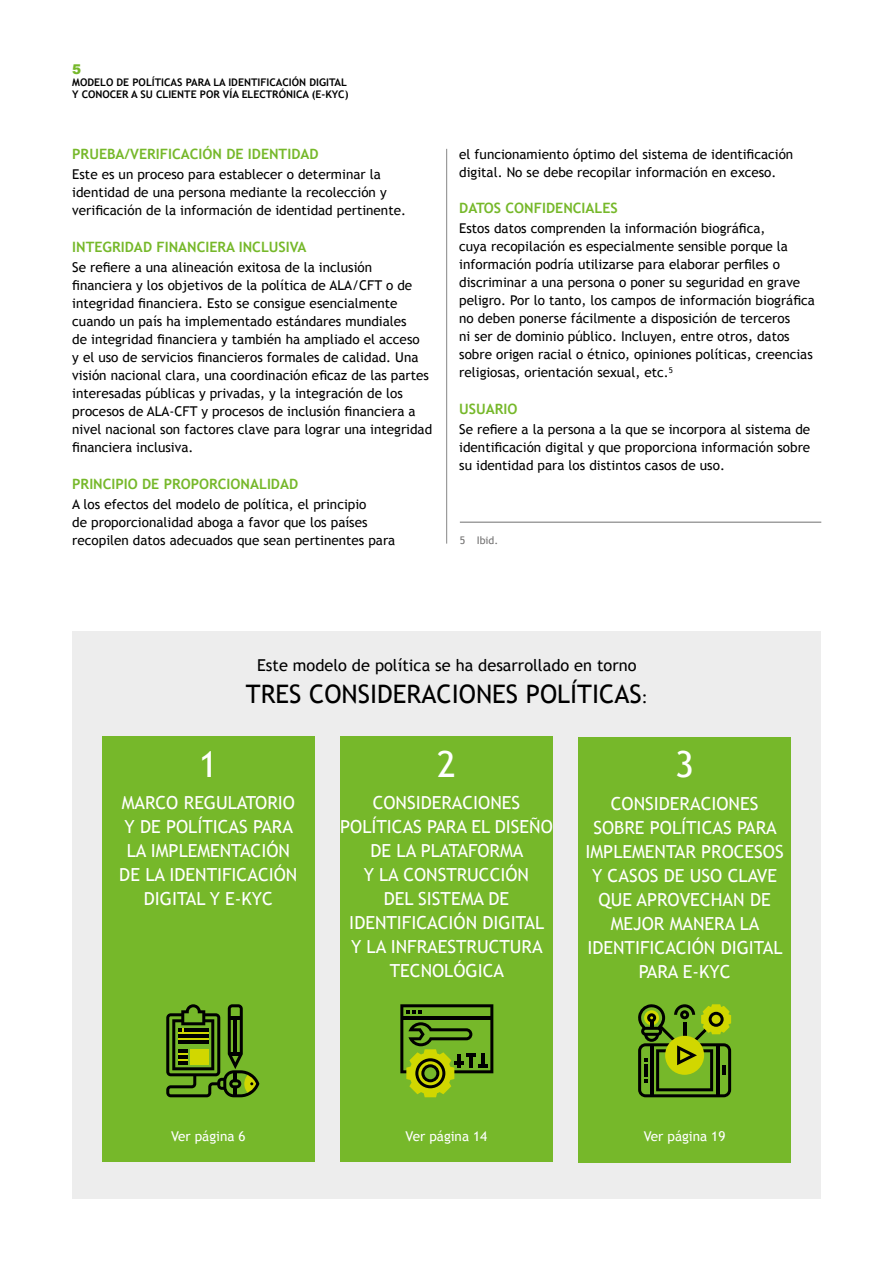
<style>
.page{position:relative;width:893px;height:1263px;background:#fff}
.page>*{position:absolute;margin:0;border:0;box-sizing:border-box;transform-origin:0 0}
.t1{font:36px "Trebuchet MS";color:#fff}
.t2{font:25.5px "Trebuchet MS";color:#000}
.t3{font:18px/24px "Trebuchet MS";color:#fff;text-align:center}
.t4{font:16.35px "Trebuchet MS";color:#000}
.t5{font:700 14.25px "Trebuchet MS";color:#76b82a}
.t6{font:13.5px/18px "Trebuchet MS";color:#000}
.t7{font:13.5px "Trebuchet MS";color:#fff}
.t8{font:900 13.5px "Arial";color:#76b82a}
.t9{font:700 10.5px/12px "Trebuchet MS";color:#000}
.t10{font:10.5px "Trebuchet MS";color:#706f6f}
.s1{font-size:16.35px}
</style>
<div class="page">
<hr style="left:446px;top:149px;width:1px;height:395px;background:#878787">
<hr style="left:460px;top:522px;width:361px;height:1px;background:#706f6f">
<div style="left:72px;top:631px;width:749px;height:568px;background:#ededed"></div>
<div style="left:102px;top:736px;width:213px;height:426px;background:#76b82a"></div>
<div style="left:340px;top:736px;width:213px;height:426px;background:#76b82a"></div>
<div style="left:578px;top:737px;width:213px;height:426px;background:#76b82a"></div>
<svg style="left:400px;top:1004px;width:93px;height:93px"></svg>
<svg style="left:166px;top:1004px;width:93px;height:93px"></svg>
<svg style="left:638px;top:1004px;width:93px;height:93px"></svg>
<p class="t8" style="left:72px;top:59px;width:11px">5</p>
<p class="t9" style="left:72px;top:76px;width:278px">MODELO DE POLÍTICAS PARA LA IDENTIFICACIÓN DIGITAL<br>Y CONOCER A SU CLIENTE POR VÍA ELECTRÓNICA (E-KYC)</p>
<p class="t5" style="left:72px;top:145px;width:248px">PRUEBA/VERIFICACIÓN DE IDENTIDAD</p>
<p class="t6" style="left:72px;top:166px;width:335px">Este es un proceso para establecer o determinar la identidad de una persona mediante la recolección y verificación de la información de identidad pertinente.</p>
<p class="t5" style="left:72px;top:238px;width:236px">INTEGRIDAD FINANCIERA INCLUSIVA</p>
<p class="t6" style="left:72px;top:258px;width:361px">Se refiere a una alineación exitosa de la inclusión financiera y los objetivos de la política de ALA/CFT o de integridad financiera. Esto se consigue esencialmente cuando un país ha implementado estándares mundiales<br>de integridad financiera y también ha ampliado el acceso<br>y el uso de servicios financieros formales de calidad. Una visión nacional clara, una coordinación eficaz de las partes interesadas públicas y privadas, y la integración de los procesos de ALA-CFT y procesos de inclusión financiera a nivel nacional son factores clave para lograr una integridad financiera inclusiva.</p>
<p class="t5" style="left:72px;top:475px;width:228px">PRINCIPIO DE PROPORCIONALIDAD</p>
<p class="t6" style="left:72px;top:495px;width:325px">A los efectos del modelo de política, el principio<br>de proporcionalidad aboga a favor que los países recopilen datos adecuados que sean pertinentes para</p>
<p class="t6" style="left:459px;top:145px;width:336px">el funcionamiento óptimo del sistema de identificación digital. No se debe recopilar información en exceso.</p>
<p class="t5" style="left:459px;top:199px;width:160px">DATOS CONFIDENCIALES</p>
<p class="t6" style="left:459px;top:220px;width:357px">Estos datos comprenden la información biográfica,<br>cuya recopilación es especialmente sensible porque la información podría utilizarse para elaborar perfiles o discriminar a una persona o poner su seguridad en grave peligro. Por lo tanto, los campos de información biográfica no deben ponerse fácilmente a disposición de terceros<br>ni ser de dominio público. Incluyen, entre otros, datos sobre origen racial o étnico, opiniones políticas, creencias religiosas, orientación sexual, etc.<sup>5</sup></p>
<p class="t5" style="left:459px;top:400px;width:60px">USUARIO</p>
<p class="t6" style="left:459px;top:420px;width:353px;text-align:justify">Se refiere a la persona a la que se incorpora al sistema de identificación digital y que proporciona información sobre su identidad para los distintos casos de uso.</p>
<p class="t10" style="left:460px;top:534px;width:40px">5 Ibid.</p>
<p class="t4" style="left:257px;top:655px;width:381px">Este modelo de política se ha desarrollado en torno</p>
<h2 class="t2" style="left:246px;top:679px;width:403px">TRES CONSIDERACIONES POLÍTICAS<span class="s1">:</span></h2>
<h1 class="t1" style="left:199px;top:743px;width:20px">1</h1>
<h3 class="t3" style="left:119px;top:791px;width:180px">MARCO REGULATORIO<br>Y DE POLÍTICAS PARA<br>LA IMPLEMENTACIÓN<br>DE LA IDENTIFICACIÓN<br>DIGITAL Y E-KYC</h3>
<h1 class="t1" style="left:437px;top:743px;width:20px">2</h1>
<h3 class="t3" style="left:340px;top:791px;width:214px">CONSIDERACIONES<br>POLÍTICAS PARA EL DISEÑO<br>DE LA PLATAFORMA<br>Y LA CONSTRUCCIÓN<br>DEL SISTEMA DE<br>IDENTIFICACIÓN DIGITAL<br>Y LA INFRAESTRUCTURA<br>TECNOLÓGICA</h3>
<h1 class="t1" style="left:675px;top:743px;width:20px">3</h1>
<h3 class="t3" style="left:585px;top:792px;width:200px">CONSIDERACIONES<br>SOBRE POLÍTICAS PARA<br>IMPLEMENTAR PROCESOS<br>Y CASOS DE USO CLAVE<br>QUE APROVECHAN DE<br>MEJOR MANERA LA<br>IDENTIFICACIÓN DIGITAL<br>PARA E-KYC</h3>
<p class="t7" style="left:171px;top:1129px;width:76px">Ver página 6</p>
<p class="t7" style="left:406px;top:1129px;width:83px">Ver página 14</p>
<p class="t7" style="left:644px;top:1129px;width:83px">Ver página 19</p>
</div>
